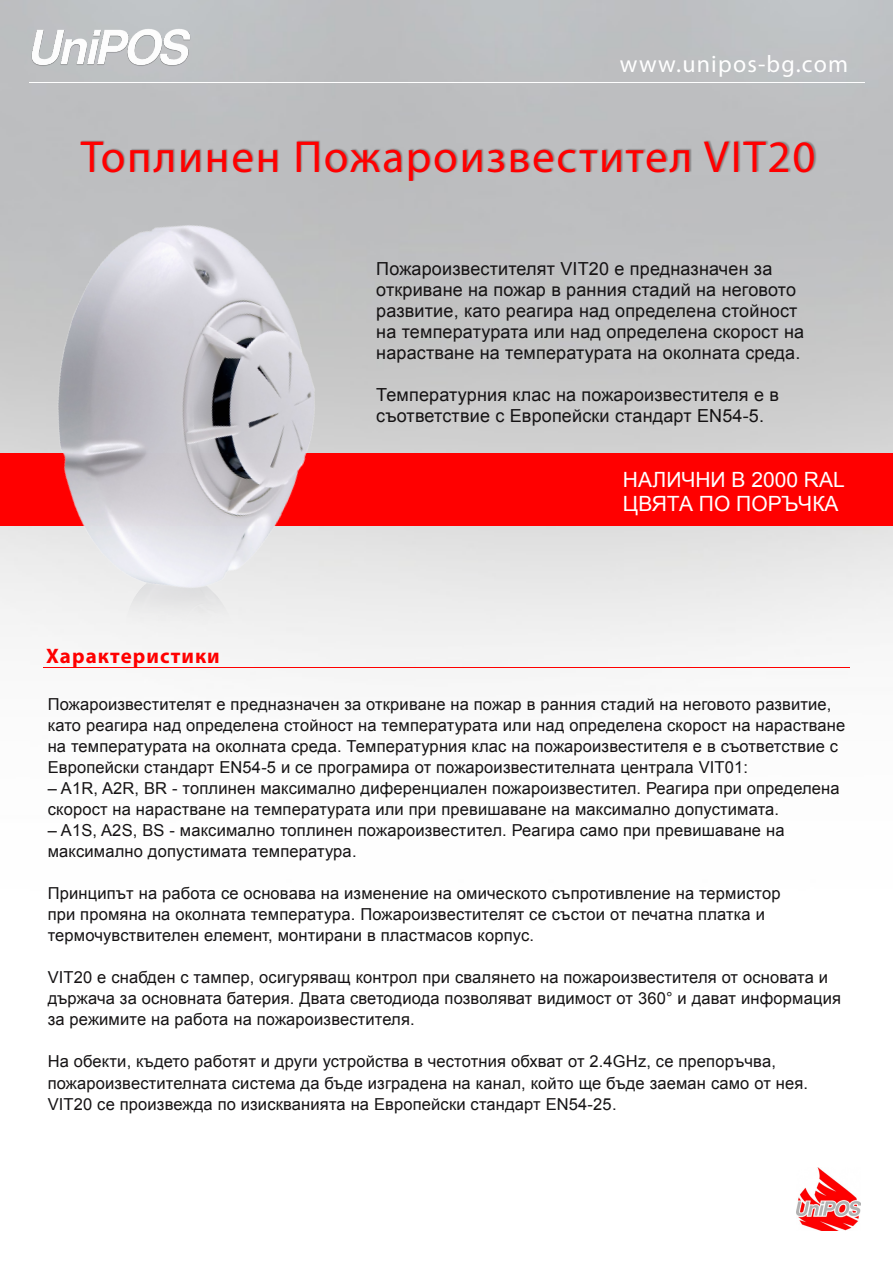
<style>
.page{position:relative;width:893px;height:1263px;background:#fff}
.page>*{position:absolute;margin:0;border:0;box-sizing:border-box;transform-origin:0 0}
.t1{font:45px "Myriad Pro";letter-spacing:.04em;color:#f00}
.t2{font:24px "Myriad Pro";letter-spacing:.05em;color:#fff}
.t3{font:21px/24px "Arial";color:#fff}
.t4{font:700 21px "Myriad Pro";letter-spacing:.05em;color:#f00}
.t5{font:18px/21px "Arial";letter-spacing:.01em;color:#151314}
.t6{font:16.5px/21px "Arial";letter-spacing:.01em;color:#151314}
</style>
<div class="page">
<img style="left:233px;top:0;width:659px;height:1231px">
<img style="left:4px;top:0;width:229px;height:38px">
<hr style="left:30px;top:82px;width:835px;height:1px;background:#fff">
<hr style="left:43px;top:667px;width:806px;height:1px;background:#f00">
<div style="left:81px;top:140px;width:736px;height:41px;background:#231f20;opacity:.35"></div>
<div style="left:0;top:453px;width:893px;height:73px;background:#f00"></div>
<img style="left:0;top:38px;width:533px;height:722px">
<img style="left:796px;top:1167px;width:65px;height:63px">
<h2 class="t2" style="left:620px;top:49px;width:230px">www.unipos-bg.com</h2>
<h1 class="t1" style="left:81px;top:129px;width:736px">Топлинен Пожароизвестител VIT20</h1>
<p class="t5" style="left:376px;top:258px;width:429px">Пожароизвестителят VIT20 е предназначен за откриване на пожар в ранния стадий на неговото развитие, като реагира над определена стойност на температурата или над определена скорост на нарастване на температурата на околната среда.</p>
<p class="t5" style="left:376px;top:384px;width:404px">Температурния клас на пожароизвестителя е в съответствие с Европейски стандарт EN54-5.</p>
<p class="t3" style="left:623px;top:467px;width:223px">НАЛИЧНИ В 2000 RAL<br>ЦВЯТА ПО ПОРЪЧКА</p>
<p class="t4" style="left:46px;top:643px;width:175px">Характеристики</p>
<p class="t6" style="left:48px;top:694px;width:799px">Пожароизвестителят е предназначен за откриване на пожар в ранния стадий на неговото развитие, като реагира над определена стойност на температурата или над определена скорост на нарастване на температурата на околната среда. Температурния клас на пожароизвестителя е в съответствие с Европейски стандарт EN54-5 и се програмира от пожароизвестителната централа VIT01:</p>
<p class="t6" style="left:48px;top:778px;width:793px">– A1R, A2R, BR - топлинен максимално диференциален пожароизвестител. Реагира при определена скорост на нарастване на температурата или при превишаване на максимално допустимата.</p>
<p class="t6" style="left:48px;top:820px;width:738px">– A1S, A2S, BS - максимално топлинен пожароизвестител. Реагира само при превишаване на максимално допустимата температура.</p>
<p class="t6" style="left:48px;top:883px;width:734px">Принципът на работа се основава на изменение на омичeското съпротивление на термистор при промяна на околната температура. Пожароизвестителят се състои от печатна платка и термочувствителен елемент, монтирани в пластмасов корпус.</p>
<p class="t6" style="left:48px;top:967px;width:795px">VIT20 е снабден с тампер, осигуряващ контрол при свалянето на пожароизвестителя от основата и държача за основната батерия. Двата светодиода позволяват видимост от 360° и дават информация за режимите на работа на пожароизвестителя.</p>
<p class="t6" style="left:48px;top:1051px;width:762px">На обекти, където работят и други устройства в честотния обхват от 2.4GHz, се препоръчва, пожароизвестителната система да бъде изградена на канал, който ще бъде заеман само от нея.<br>VIT20 се произвежда по изискванията на Европейски стандарт EN54-25.</p>
</div>
